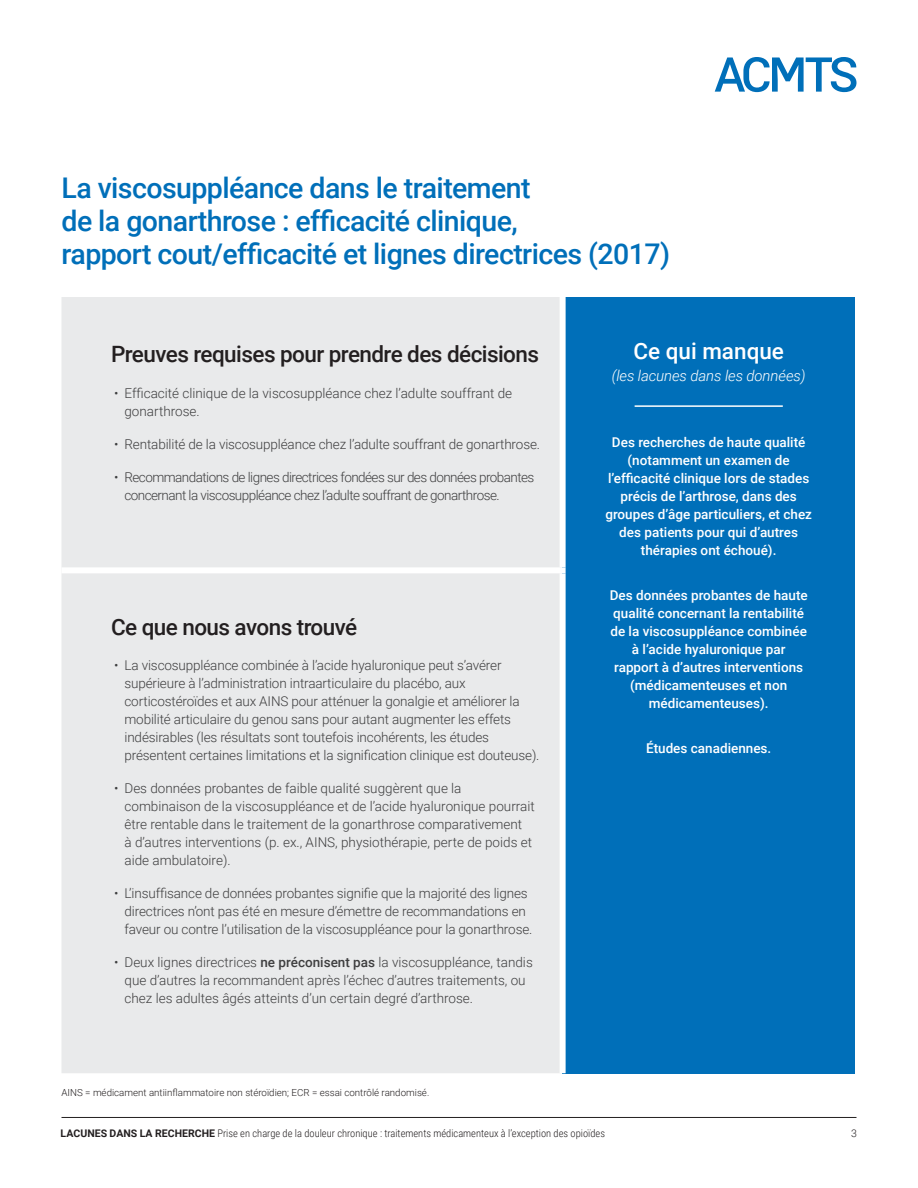
<style>
.page{position:relative;width:918px;height:1188px;background:#fff}
.page>*{position:absolute;margin:0;border:0;box-sizing:border-box;transform-origin:0 0}
.Paragraph_Style_1{font:500 28.5px/33px "Roboto";letter-spacing:-.02em;color:#006fb9}
.t1{font:500 22.5px "Roboto";letter-spacing:-.025em;color:#231f20}
.Evidence_Gaps{font:500 22.5px "Roboto";color:#fff}
.t2{font:italic 300 15px "Roboto";letter-spacing:-.01em;color:#fff}
.t3{font:300 13.5px/18px "Roboto";letter-spacing:-.01em;color:#3e3e3f}
.t4{font:500 13.5px/18px "Roboto";color:#fff;text-align:center}
.t5{font:300 13.5px/18px "Roboto";letter-spacing:-.04em;color:#3e3e3f}
.t6{font:300 10.5px "Roboto Condensed";color:#231f20}
.t7{font:300 10.5px "Roboto";color:#231f20}
.Disclaimer{font:300 9.75px "Roboto";color:#231f20}
.s1{font-weight:500}
.s2{font-family:"Roboto";font-weight:700}
</style>
<div class="page">
<hr style="left:62px;top:1117px;width:794px;height:1px;background:#231f20">
<div style="left:62px;top:297px;width:498px;height:776px;background:#e9eaeb"></div>
<div style="left:563px;top:297px;width:292px;height:776px;background:#006fb9"></div>
<div style="left:62px;top:567px;width:504px;height:6px;background:#fff"></div>
<div style="left:560px;top:297px;width:6px;height:270px;background:#fff"></div>
<div style="left:560px;top:573px;width:6px;height:500px;background:#fff"></div>
<hr style="left:635px;top:405px;width:148px;height:2px;background:#fff">
<svg style="left:715px;top:57px;width:141px;height:35px"></svg>
<p class="Paragraph_Style_1" style="left:62px;top:171px;width:610px">La viscosuppléance dans le traitement<br>de la gonarthrose : efficacité clinique,<br>rapport cout/efficacité et lignes directrices (2017)</p>
<h1 class="t1" style="left:111px;top:338px;width:430px">Preuves requises pour prendre des décisions</h1>
<p class="t3" style="left:124px;top:384px;width:389px;text-indent:-10px">• Efficacité clinique de la viscosuppléance chez l’adulte souffrant de gonarthrose.</p>
<p class="t3" style="left:114px;top:435px;width:428px">• Rentabilité de la viscosuppléance chez l’adulte souffrant de gonarthrose.</p>
<p class="t5" style="left:124px;top:468px;width:411px;text-indent:-10px">• Recommandations de lignes directrices fondées sur des données probantes concernant la viscosuppléance chez l’adulte souffrant de gonarthrose.</p>
<h1 class="t1" style="left:111px;top:611px;width:248px">Ce que nous avons trouvé</h1>
<p class="t3" style="left:124px;top:655px;width:417px;text-indent:-10px">• La viscosuppléance combinée à l’acide hyaluronique peut s’avérer supérieure à l’administration intraarticulaire du placébo, aux corticostéroïdes et aux AINS pour atténuer la gonalgie et améliorer la mobilité articulaire du genou sans pour autant augmenter les effets indésirables (les résultats sont toutefois incohérents, les études présentent certaines limitations et la signification clinique est douteuse).</p>
<p class="t3" style="left:124px;top:778px;width:412px;text-indent:-10px">• Des données probantes de faible qualité suggèrent que la combinaison de la viscosuppléance et de l’acide hyaluronique pourrait être rentable dans le traitement de la gonarthrose comparativement<br>à d’autres interventions (p. ex., AINS, physiothérapie, perte de poids et aide ambulatoire).</p>
<p class="t3" style="left:124px;top:883px;width:409px;text-indent:-10px">• L’insuffisance de données probantes signifie que la majorité des lignes directrices n’ont pas été en mesure d’émettre de recommandations en faveur ou contre l’utilisation de la viscosuppléance pour la gonarthrose.</p>
<p class="t3" style="left:124px;top:952px;width:410px;text-indent:-10px">• Deux lignes directrices <span class="s1">ne préconisent pas</span> la viscosuppléance, tandis que d’autres la recommandent après l’échec d’autres traitements, ou chez les adultes âgés atteints d’un certain degré d’arthrose.</p>
<p class="Disclaimer" style="left:62px;top:1085px;width:369px">AINS = médicament antiinflammatoire non stéroïdien; ECR = essai contrôlé randomisé.</p>
<p class="Evidence_Gaps" style="left:633px;top:335px;width:152px">Ce qui manque</p>
<p class="t2" style="left:612px;top:366px;width:195px">(les lacunes dans les données)</p>
<p class="t4" style="left:605px;top:433px;width:208px">Des recherches de haute qualité (notamment un examen de l’efficacité clinique lors de stades précis de l’arthrose, dans des groupes d’âge particuliers, et chez des patients pour qui d’autres thérapies ont échoué).</p>
<p class="t4" style="left:610px;top:586px;width:200px">Des données probantes de haute qualité concernant la rentabilité de la viscosuppléance combinée à l’acide hyaluronique par rapport à d’autres interventions (médicamenteuses et non médicamenteuses).</p>
<p class="t4" style="left:646px;top:739px;width:127px">Études canadiennes.</p>
<p class="t6" style="left:61px;top:1126px;width:546px"><span class="s2">LACUNES DANS LA RECHERCHE</span> Prise en charge de la douleur chronique : traitements médicamenteux à l’exception des opioïdes</p>
<p class="t7" style="left:851px;top:1126px;width:7px">3</p>
</div>
